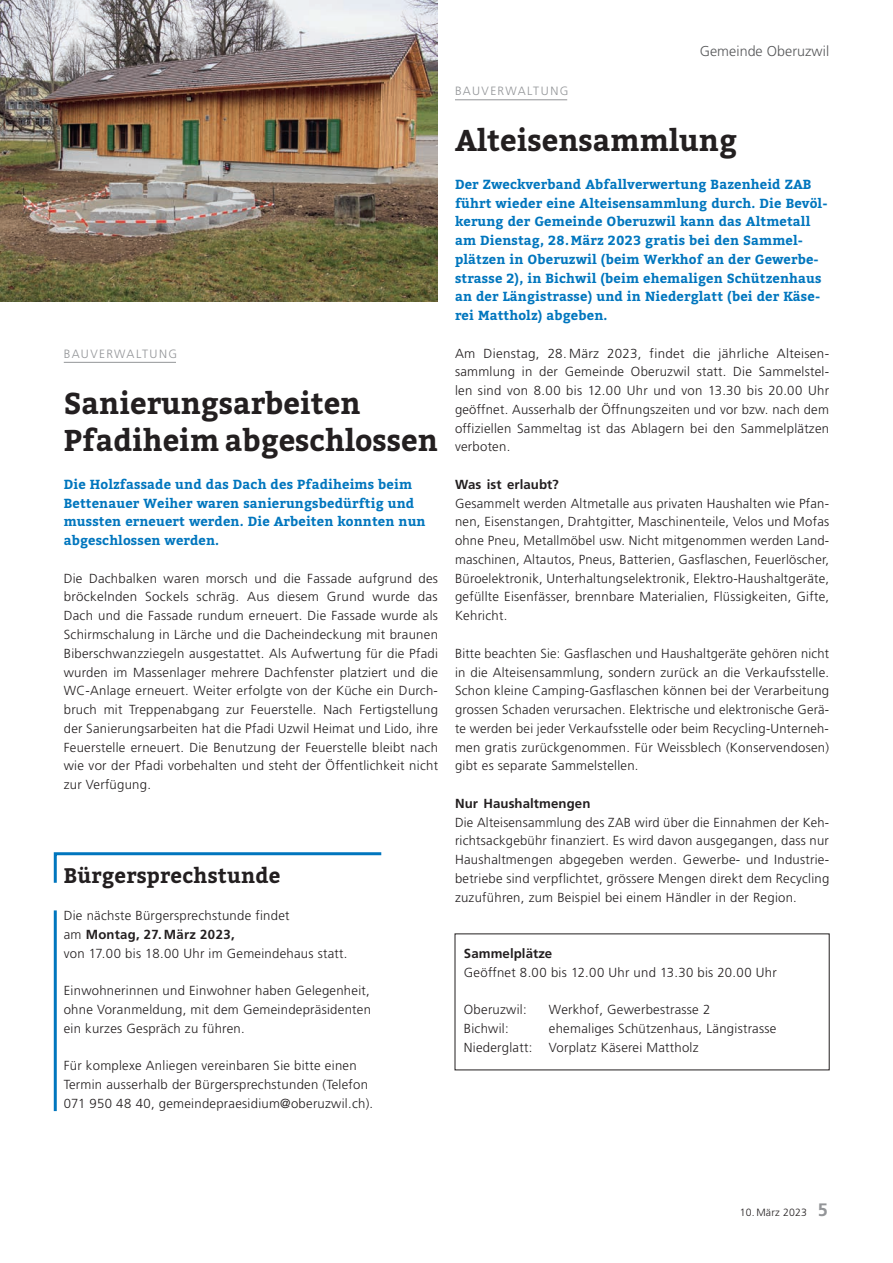
<style>
.page{position:relative;width:893px;height:1263px;background:#fff}
.page>*{position:absolute;margin:0;border:0;box-sizing:border-box;transform-origin:0 0}
.t1{font:700 30px/37.5px "Bitter";color:#231f20}
.t2{font:700 21px "Bitter";letter-spacing:.01em;color:#231f20}
.t3{font:300 14.25px "Frutiger LT Std";letter-spacing:.005em;color:#57585a}
.t4{font:300 13.2px/18.8px "Frutiger LT Std";letter-spacing:.02em;color:#231f20;text-align:justify}
.t5{font:700 13.2px/18.8px "Bitter";letter-spacing:.01em;color:#0076be}
.t6{font:700 13.2px "Frutiger LT Std";letter-spacing:.005em;color:#231f20}
.t7{font:300 12px "Frutiger LT Std";letter-spacing:.115em;color:#939598}
.t8{font:300 10.5px "Frutiger LT Std";letter-spacing:.02em;color:#231f20}
.s1{font-weight:700}
.s2{font-weight:700;font-size:18px;color:#939598}
</style>
<div class="page">
<hr style="left:64px;top:362px;width:112px;height:1px;background:#939598">
<hr style="left:455px;top:99px;width:112px;height:1px;background:#939598">
<img style="left:0;top:0;width:438px;height:301px">
<svg style="left:53px;top:852px;width:329px;height:31px"></svg>
<hr style="left:54px;top:910px;width:3px;height:201px;background:#0076be">
<p class="t7" style="left:64px;top:347px;width:115px">BAUVERWALTUNG</p>
<h1 class="t1" style="left:64px;top:386px;width:376px">Sanierungsarbeiten<br>Pfadiheim abgeschlossen</h1>
<p class="t5" style="left:64px;top:475px;width:363px">Die Holzfassade und das Dach des Pfadiheims beim Bettenauer Weiher waren sanierungsbedürftig und mussten erneuert werden. Die Arbeiten konnten nun abgeschlossen werden.</p>
<p class="t4" style="left:64px;top:569px;width:376px">Die Dachbalken waren morsch und die Fassade aufgrund des bröckelnden Sockels schräg. Aus diesem Grund wurde das Dach und die Fassade rundum erneuert. Die Fassade wurde als Schirmschalung in Lärche und die Dacheindeckung mit braunen Biberschwanzziegeln ausgestattet. Als Aufwertung für die Pfadi wurden im Massenlager mehrere Dachfenster platziert und die WC-Anlage erneuert. Weiter erfolgte von der Küche ein Durch&shy;bruch mit Treppenabgang zur Feuerstelle. Nach Fertigstellung der Sanierungsarbeiten hat die Pfadi Uzwil Heimat und Lido, ihre Feuerstelle erneuert. Die Benutzung der Feuerstelle bleibt nach wie vor der Pfadi vorbehalten und steht der Öffentlichkeit nicht zur Verfügung.</p>
<h2 class="t2" style="left:64px;top:862px;width:218px">Bürgersprechstunde</h2>
<p class="t4" style="left:64px;top:906px;width:285px;text-align:left">Die nächste Bürgersprechstunde findet<br>am <span class="s1">Montag, 27. März 2023,<br></span>von 17.00 bis 18.00 Uhr im Gemeindehaus statt.</p>
<p class="t4" style="left:64px;top:981px;width:309px">Einwohnerinnen und Einwohner haben Gelegenheit, ohne Voranmeldung, mit dem Gemeindepräsidenten ein kurzes Gespräch zu führen.</p>
<p class="t4" style="left:64px;top:1056px;width:311px;text-align:left">Für komplexe Anliegen vereinbaren Sie bitte einen<br>Termin ausserhalb der Bürgersprechstunden (Telefon<br>071 950 48 40, gemeindepraesidium@oberuzwil.ch).</p>
<p class="t3" style="left:700px;top:43px;width:131px">Gemeinde Oberuzwil</p>
<p class="t7" style="left:455px;top:84px;width:115px">BAUVERWALTUNG</p>
<h1 class="t1" style="left:455px;top:123px;width:283px">Alteisensammlung</h1>
<p class="t5" style="left:455px;top:175px;width:374px">Der Zweckverband Abfallverwertung Bazenheid ZAB führt wieder eine Alteisensammlung durch. Die Bevöl&shy;kerung der Gemeinde Oberuzwil kann das Altmetall am Dienstag, 28.März 2023 gratis bei den Sammel&shy;plätzen in Oberuzwil (beim Werkhof an der Gewerbe&shy;strasse 2), in Bichwil (beim ehemaligen Schützenhaus an der Längistrasse) und in Niederglatt (bei der Käse&shy;rei Mattholz) abgeben.</p>
<p class="t4" style="left:455px;top:344px;width:376px">Am Dienstag, 28. März 2023, findet die jährliche Alteisen&shy;sammlung in der Gemeinde Oberuzwil statt. Die Sammelstel&shy;len sind von 8.00 bis 12.00 Uhr und von 13.30 bis 20.00 Uhr geöffnet. Ausserhalb der Öffnungszeiten und vor bzw. nach dem offiziellen Sammeltag ist das Ablagern bei den Sammelplätzen verboten.</p>
<p class="t6" style="left:455px;top:477px;width:105px">Was ist erlaubt?</p>
<p class="t4" style="left:455px;top:494px;width:376px">Gesammelt werden Altmetalle aus privaten Haushalten wie Pfan&shy;nen, Eisenstangen, Drahtgitter, Maschinenteile, Velos und Mofas ohne Pneu, Metallmöbel usw. Nicht mitgenommen werden Land&shy;maschinen, Altautos, Pneus, Batterien, Gasflaschen, Feuerlöscher, Büroelektronik, Unterhaltungselektronik, Elektro-Haushaltgeräte, gefüllte Eisenfässer, brennbare Materialien, Flüssigkeiten, Gifte, Kehricht.</p>
<p class="t4" style="left:455px;top:644px;width:376px">Bitte beachten Sie: Gasflaschen und Haushaltgeräte gehören nicht in die Alteisensammlung, sondern zurück an die Verkaufsstelle.<br>Schon kleine Camping-Gasflaschen können bei der Verarbeitung grossen Schaden verursachen. Elektrische und elektronische Gerä&shy;te werden bei jeder Verkaufsstelle oder beim Recycling-Unterneh&shy;men gratis zurückgenommen. Für Weissblech (Konservendosen) gibt es separate Sammelstellen.</p>
<p class="t6" style="left:455px;top:795px;width:137px">Nur Haushaltmengen</p>
<p class="t4" style="left:455px;top:813px;width:376px">Die Alteisensammlung des ZAB wird über die Einnahmen der Keh&shy;richtsackgebühr finanziert. Es wird davon ausgegangen, dass nur Haushaltmengen abgegeben werden. Gewerbe- und Industrie&shy;betriebe sind verpflichtet, grössere Mengen direkt dem Recycling zuzuführen, zum Beispiel bei einem Händler in der Region.</p>
<p class="t6" style="left:464px;top:945px;width:90px">Sammelplätze</p>
<p class="t4" style="left:464px;top:963px;width:314px">Geöffnet 8.00 bis 12.00 Uhr und 13.30 bis 20.00 Uhr</p>
<p class="t4" style="left:464px;top:1000px;width:64px">Oberuzwil:</p>
<p class="t4" style="left:549px;top:1000px;width:163px">Werkhof, Gewerbestrasse 2</p>
<p class="t4" style="left:464px;top:1019px;width:46px">Bichwil:</p>
<p class="t4" style="left:549px;top:1019px;width:229px">ehemaliges Schützenhaus, Längistrasse</p>
<p class="t4" style="left:464px;top:1038px;width:70px">Niederglatt:</p>
<p class="t4" style="left:549px;top:1038px;width:151px">Vorplatz Käserei Mattholz</p>
<p class="t8" style="left:740px;top:1207px;width:90px">10. März 2023 <span class="s2">5</span></p>
</div>
